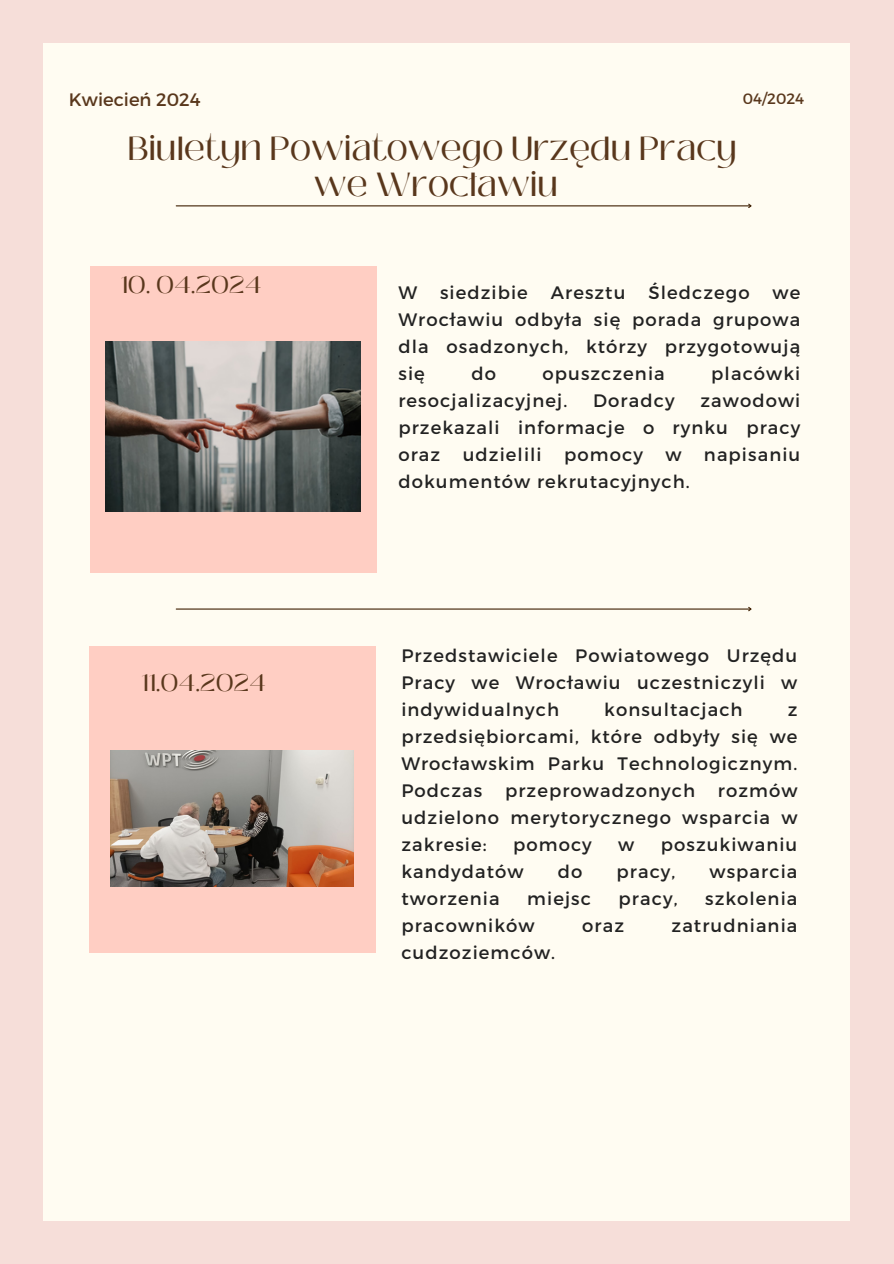
<style>
.page{position:relative;width:894px;height:1264px;background:#fff}
.page>*{position:absolute;margin:0;border:0;box-sizing:border-box;transform-origin:0 0}
.t1{font:33.3px/36px "Black Mango";color:#59371c;text-align:center}
.t2{font:24px "Black Mango";color:#59371c}
.t3{font:18px/27px "Montserrat";letter-spacing:.06em;color:#222;text-align:justify}
.t4{font:18px "Montserrat";color:#59371c}
.t5{font:15px "Montserrat";color:#59371c}
</style>
<div class="page">
<div style="left:0;top:0;width:893px;height:1263px;background:#f6ded9"></div>
<div style="left:43px;top:43px;width:806px;height:1178px;background:#fffcf2"></div>
<div style="left:90px;top:266px;width:287px;height:307px;background:#ffcec3"></div>
<hr style="left:176px;top:205px;width:574px;height:1px;background:#402104">
<svg style="left:747px;top:203px;width:5px;height:5px"></svg>
<hr style="left:176px;top:608px;width:574px;height:1px;background:#402104">
<svg style="left:747px;top:606px;width:5px;height:6px"></svg>
<div style="left:89px;top:645px;width:286px;height:307px;background:#ffcec3"></div>
<img style="left:106px;top:341px;width:254px;height:170px">
<img style="left:111px;top:750px;width:242px;height:136px">
<h2 class="t4" style="left:69px;top:88px;width:133px">Kwiecień 2024</h2>
<h1 class="t5" style="left:742px;top:88px;width:63px">04/2024</h1>
<h3 class="t1" style="left:127px;top:131px;width:610px">Biuletyn Powiatowego Urzędu Pracy we Wrocławiu</h3>
<p class="t2" style="left:120px;top:266px;width:143px">10. 04.2024</p>
<h3 class="t2" style="left:141px;top:664px;width:126px">11.04.2024</h3>
<p class="t3" style="left:398px;top:278px;width:20px">W</p>
<p class="t3" style="left:440px;top:278px;width:89px">siedzibie</p>
<p class="t3" style="left:550px;top:278px;width:76px">Aresztu</p>
<p class="t3" style="left:648px;top:278px;width:103px">Śledczego</p>
<p class="t3" style="left:398px;top:278px;width:403px;text-indent:374px">we Wrocławiu odbyła się porada grupowa dla osadzonych, którzy przygotowują się</p>
<p class="t3" style="left:471px;top:359px;width:26px">do</p>
<p class="t3" style="left:542px;top:359px;width:124px">opuszczenia</p>
<p class="t3" style="left:711px;top:359px;width:90px">placówki</p>
<p class="t3" style="left:398px;top:386px;width:170px">resocjalizacyjnej.</p>
<p class="t3" style="left:593px;top:386px;width:83px">Doradcy</p>
<p class="t3" style="left:398px;top:386px;width:403px;text-indent:302px">zawodowi przekazali informacje o rynku pracy oraz udzielili pomocy w napisaniu dokumentów rekrutacyjnych.</p>
<h2 class="t3" style="left:401px;top:641px;width:397px">Przedstawiciele Powiatowego Urzędu Pracy we Wrocławiu uczestniczyli w indywidualnych</h2>
<h2 class="t3" style="left:604px;top:695px;width:140px">konsultacjach</h2>
<h2 class="t3" style="left:401px;top:695px;width:397px;text-indent:386px">z przedsiębiorcami, które odbyły się we Wrocławskim Parku Technologicznym.<br>Podczas</h2>
<h2 class="t3" style="left:401px;top:776px;width:397px;text-indent:316px">rozmów udzielono merytorycznego wsparcia w zakresie:</h2>
<h2 class="t3" style="left:505px;top:776px;width:191px">przeprowadzonych</h2>
<h2 class="t3" style="left:513px;top:830px;width:80px">pomocy</h2>
<h2 class="t3" style="left:618px;top:830px;width:18px">w</h2>
<h2 class="t3" style="left:660px;top:830px;width:138px">poszukiwaniu</h2>
<h2 class="t3" style="left:401px;top:857px;width:124px">kandydatów</h2>
<h2 class="t3" style="left:557px;top:857px;width:26px">do</h2>
<h2 class="t3" style="left:616px;top:857px;width:60px">pracy,</h2>
<h2 class="t3" style="left:709px;top:857px;width:89px">wsparcia</h2>
<h2 class="t3" style="left:401px;top:884px;width:100px">tworzenia</h2>
<h2 class="t3" style="left:527px;top:884px;width:65px">miejsc</h2>
<h2 class="t3" style="left:618px;top:884px;width:60px">pracy,</h2>
<h2 class="t3" style="left:705px;top:884px;width:94px">szkolenia</h2>
<h2 class="t3" style="left:401px;top:911px;width:135px">pracowników</h2>
<h2 class="t3" style="left:582px;top:911px;width:43px">oraz</h2>
<h2 class="t3" style="left:671px;top:911px;width:127px">zatrudniania</h2>
<h2 class="t3" style="left:401px;top:938px;width:155px">cudzoziemców.</h2>
</div>
